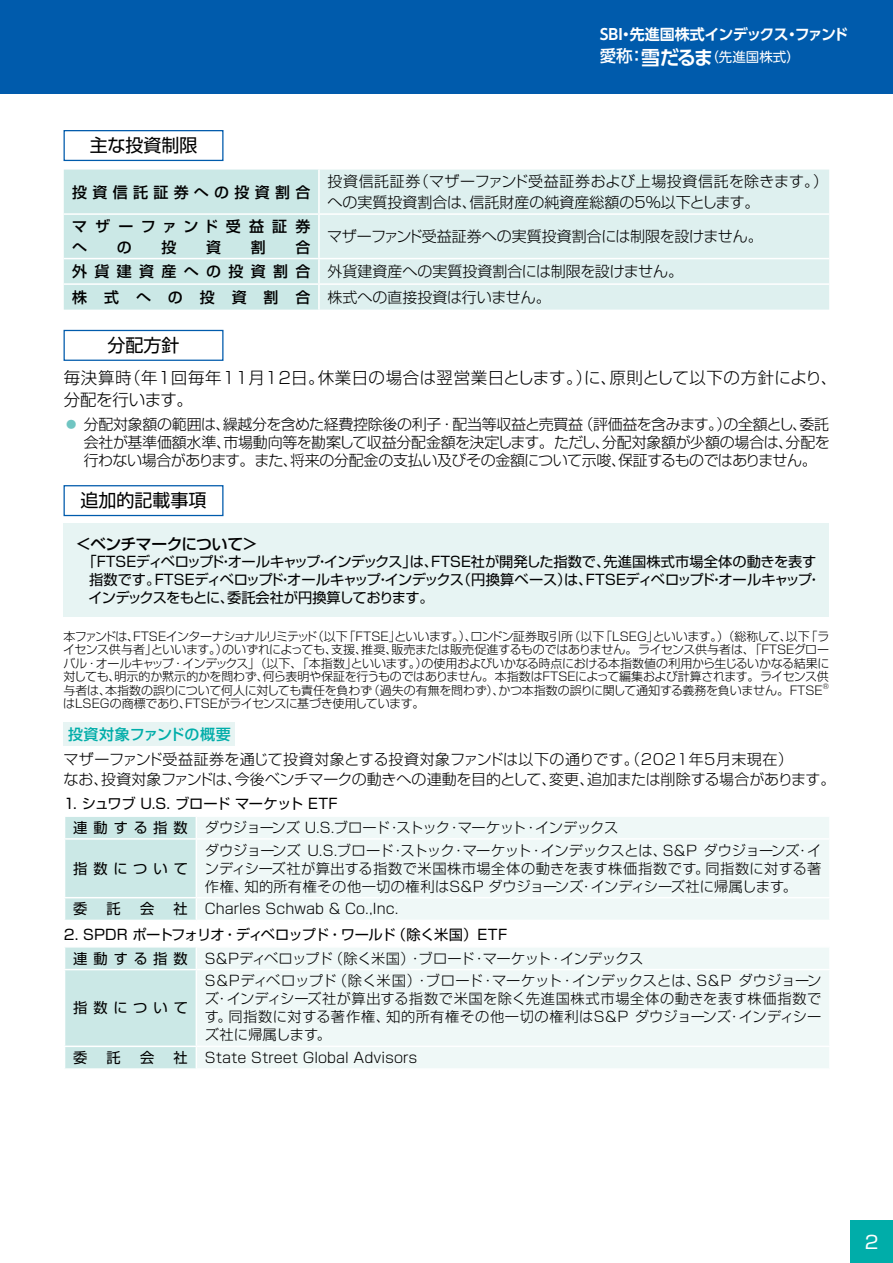
<style>
.page{position:relative;width:893px;height:1263px;background:#fff}
.page>*{position:absolute;margin:0;border:0;box-sizing:border-box;transform-origin:0 0}
.t1{font:18px "Shin Go Pr 6 N";color:#000}
.t2{font:18px "Shin Go Pr 6 N";color:#fff}
.t3{font:300 16.5px/22.5px "Shin Go Pr 6 N";letter-spacing:.02em;color:#000}
.t4{font:500 15.75px "Shin Go Pr 6 N";letter-spacing:-.035em;color:#000}
.t5{font:300 15px/18px "Shin Go Pr 6 N";letter-spacing:-.01em;color:#000}
.t6{font:700 15px "UD Shin Go Pr 6 N De";letter-spacing:-.055em;color:#fff}
.t7{font:500 15px "Shin Go Pr 6 N";letter-spacing:.35em;color:#000}
.t8{font:500 15px/21px "Shin Go Pr 6 N";letter-spacing:.525em;color:#000}
.t9{font:500 15px "Shin Go Pr 6 N";letter-spacing:.02em;color:#00ada9}
.t10{font:300 14.25px/18px "Shin Go Pr 6 N";letter-spacing:.005em;color:#000;text-align:justify}
.t11{font:14.25px/18px "Shin Go Pr 6 N";letter-spacing:-.015em;color:#000}
.t12{font:14.25px/23.5px "Shin Go Pr 6 N";letter-spacing:-.05em;color:#000}
.t13{font:300 14.25px/23.5px "Shin Go Pr 6 N";letter-spacing:-.05em;color:#000}
.t14{font:13.5px "UD Shin Go Pr 6 N";color:#fff}
.t15{font:300 12px/13.5px "Shin Go Pr 6 N";letter-spacing:-.02em;color:#000;text-align:justify}
.t16{font:300 7.05px "Shin Go Pr 6 N";color:#000}
.s1{font-weight:500;font-size:16.5px}
.s2{font-family:"UD Shin Go Pr 6 N De";font-weight:700;font-size:19.5px}
.s3{font-weight:500}
.s4{font-family:"UD Shin Go NT Pr 6 N";font-weight:400;color:#70c5c2}
.s5{font-weight:400}
.s6{font-weight:300}
</style>
<div class="page">
<div style="left:0;top:0;width:893px;height:94px;background:#005bac"></div>
<div style="left:850px;top:1220px;width:43px;height:43px;background:#00ada9"></div>
<div style="left:64px;top:523px;width:765px;height:94px;background:#e7f4f3"></div>
<div style="left:64px;top:130px;width:159px;height:31px;border:1px solid #005bac"></div>
<div style="left:64px;top:170px;width:254px;height:140px;background:#cbe8e6"></div>
<div style="left:320px;top:170px;width:509px;height:140px;background:#def0ef"></div>
<hr style="left:64px;top:213px;width:255px;height:2px;background:#fff">
<hr style="left:319px;top:213px;width:510px;height:2px;background:#fff">
<hr style="left:64px;top:258px;width:255px;height:1px;background:#fff">
<hr style="left:319px;top:258px;width:510px;height:1px;background:#fff">
<hr style="left:64px;top:283px;width:255px;height:2px;background:#fff">
<hr style="left:319px;top:283px;width:510px;height:2px;background:#fff">
<div style="left:64px;top:330px;width:159px;height:31px;border:1px solid #005bac"></div>
<div style="left:64px;top:485px;width:159px;height:31px;border:1px solid #005bac"></div>
<div style="left:64px;top:722px;width:171px;height:24px;background:#e7f4f3"></div>
<div style="left:197px;top:817px;width:632px;height:103px;background:#eff8f7"></div>
<hr style="left:196px;top:838px;width:635px;height:2px;background:#fff">
<hr style="left:196px;top:897px;width:635px;height:1px;background:#fff">
<div style="left:65px;top:817px;width:131px;height:103px;background:#cbe8e6"></div>
<div style="left:197px;top:948px;width:632px;height:120px;background:#eff8f7"></div>
<hr style="left:196px;top:969px;width:635px;height:1px;background:#fff">
<hr style="left:196px;top:1045px;width:635px;height:2px;background:#fff">
<div style="left:65px;top:947px;width:131px;height:121px;background:#cbe8e6"></div>
<p class="t6" style="left:597px;top:22px;width:253px">ＳＢＩ・先進国株式インデックス・ファンド</p>
<p class="t14" style="left:600px;top:46px;width:202px"><span class="s1">愛称：</span><span class="s2">雪だるま</span>（先進国株式）</p>
<p class="t1" style="left:90px;top:131px;width:109px">主な投資制限</p>
<p class="t7" style="left:72px;top:179px;width:240px">投資信託証券への投資割合</p>
<p class="t5" style="left:327px;top:169px;width:502px;line-height:21px">投資信託証券（マザーファンド受益証券および上場投資信託を除きます。）への実質投資割合は、信託財産の純資産総額の5％以下とします。</p>
<p class="t8" style="left:72px;top:214px;width:240px">マザーファンド受益証券へ</p>
<p class="t5" style="left:327px;top:226px;width:437px">マザーファンド受益証券への実質投資割合には制限を設けません。</p>
<p class="t5" style="left:72px;top:257px;width:612px;line-height:25.5px"><span class="s3">外貨建資産への投資割合</span> 外貨建資産への実質投資割合には制限を設けません。<span class="s3">株 式 へ の 投 資 割 合</span> 株式への直接投資は行いません。</p>
<p class="t1" style="left:108px;top:331px;width:73px">分配方針</p>
<p class="t3" style="left:64px;top:365px;width:775px">毎決算時（年１回毎年11月12日。休業日の場合は翌営業日とします。）に、原則として以下の方針により、分配を行います。</p>
<p class="t5" style="left:84px;top:414px;width:747px;text-align:justify;text-indent:-20px"><span class="s4">◦</span> 分配対象額の範囲は、繰越分を含めた経費控除後の利子・配当等収益と売買益（評価益を含みます。）の全額とし、委託会社が基準価額水準、市場動向等を勘案して収益分配金額を決定します。ただし、分配対象額が少額の場合は、分配を行わない場合があります。また、将来の分配金の支払い及びその金額について示唆、保証するものではありません。</p>
<p class="t1" style="left:81px;top:486px;width:127px">追加的記載事項</p>
<p class="t7" style="left:117px;top:234px;width:16px">の</p>
<p class="t7" style="left:162px;top:234px;width:16px">投</p>
<p class="t7" style="left:206px;top:234px;width:16px">資</p>
<p class="t7" style="left:251px;top:234px;width:16px">割</p>
<p class="t7" style="left:295px;top:234px;width:16px">合</p>
<p class="t4" style="left:76px;top:531px;width:183px">＜ベンチマークについて＞</p>
<p class="t11" style="left:89px;top:551px;width:734px;text-indent:-6px">「FTSEディベロップド・オールキャップ・インデックス」は、FTSE社が開発した指数で、先進国株式市場全体の動きを表す指数です。FTSEディベロップド・オールキャップ・インデックス（円換算ベース）は、FTSEディベロップド・オールキャップ・インデックスをもとに、委託会社が円換算しております。</p>
<p class="t15" style="left:63px;top:628px;width:768px">本ファンドは、FTSEインターナショナルリミテッド（以下「FTSE」といいます。）、ロンドン証券取引所（以下「LSEG」といいます。）（総称して、以下「ライセンス供与者」といいます。）のいずれによっても、支援、推奨、販売または販売促進するものではありません。ライセンス供与者は、「FTSEグローバル・オールキャップ・インデックス」（以下、「本指数」といいます。）の使用およびいかなる時点における本指数値の利用から生じるいかなる結果に対しても、明示的か黙示的かを問わず、何ら表明や保証を行うものではありません。本指数はFTSEによって編集および計算されます。ライセンス供与者は、本指数の誤りについて何人に対しても責任を負わず（過失の有無を問わず）、かつ本指数の誤りに関して通知する義務を負いません。FTSE</p>
<p class="t16" style="left:823px;top:680px;width:8px">®</p>
<p class="t15" style="left:63px;top:696px;width:363px">はLSEGの商標であり、FTSEがライセンスに基づき使用しています。</p>
<p class="t9" style="left:68px;top:721px;width:164px">投資対象ファンドの概要</p>
<p class="t5" style="left:64px;top:749px;width:773px;line-height:19.5px">マザーファンド受益証券を通じて投資対象とする投資対象ファンドは以下の通りです。（2021年5月末現在）<br>なお、投資対象ファンドは、今後ベンチマークの動きへの連動を目的として、変更、追加または削除する場合があります。</p>
<p class="t13" style="left:73px;top:791px;width:547px;text-indent:-9px"><span class="s5">1. シュワブ U.S. ブロード マーケット ETF<br>連動する指数</span> ダウジョーンズ U.S.ブロード・ストック・マーケット・インデックス</p>
<p class="t11" style="left:73px;top:858px;width:116px">指数について</p>
<p class="t10" style="left:205px;top:840px;width:618px">ダウジョーンズ U.S.ブロード・ストック・マーケット・インデックスとは、S&amp;P ダウジョーンズ・インディシーズ社が算出する指数で米国株市場全体の動きを表す株価指数です。同指数に対する著作権、知的所有権その他一切の権利はS&amp;P ダウジョーンズ・インディシーズ社に帰属します。</p>
<p class="t11" style="left:73px;top:899px;width:16px">委</p>
<p class="t11" style="left:107px;top:899px;width:16px">託</p>
<p class="t11" style="left:140px;top:899px;width:16px">会</p>
<p class="t10" style="left:174px;top:899px;width:226px"><span class="s5">社</span> Charles Schwab &amp; Co.,Inc.</p>
<p class="t12" style="left:73px;top:922px;width:572px;text-indent:-9px">2. SPDR ポートフォリオ・ディベロップド・ワールド（除く米国）ETF<br>連動する指数 <span class="s6">S&amp;Pディベロップド（除く米国）・ブロード・マーケット・インデックス</span></p>
<p class="t11" style="left:73px;top:998px;width:116px">指数について</p>
<p class="t10" style="left:205px;top:971px;width:618px">S&amp;Pディベロップド（除く米国）・ブロード・マーケット・インデックスとは、S&amp;P ダウジョーンズ・インディシーズ社が算出する指数で米国を除く先進国株式市場全体の動きを表す株価指数です。同指数に対する著作権、知的所有権その他一切の権利はS&amp;P ダウジョーンズ・インディシーズ社に帰属します。</p>
<p class="t11" style="left:73px;top:1048px;width:16px">委</p>
<p class="t11" style="left:107px;top:1048px;width:16px">託</p>
<p class="t11" style="left:140px;top:1048px;width:16px">会</p>
<p class="t10" style="left:174px;top:1047px;width:245px"><span class="s5">社</span> State Street Global Advisors</p>
<p class="t2" style="left:865px;top:1227px;width:15px">2</p>
</div>
